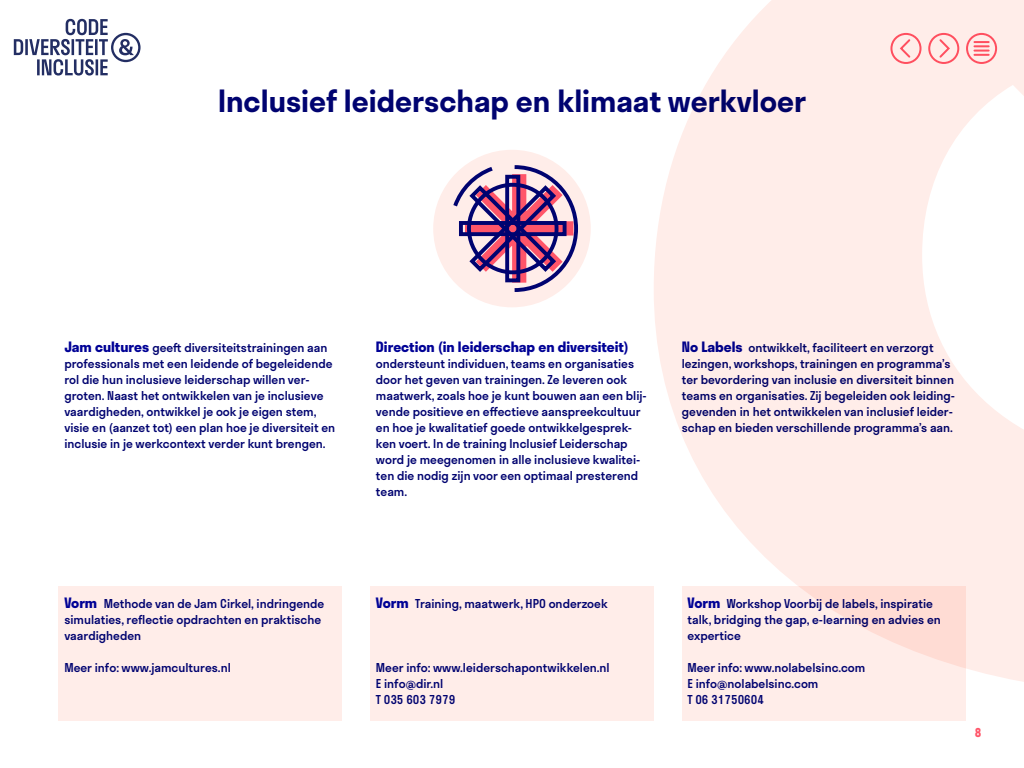
<style>
.page{position:relative;width:1024px;height:768px;background:#fff}
.page>*{position:absolute;margin:0;border:0;box-sizing:border-box;transform-origin:0 0}
.KOP_1{font:600 30px "Stratos";color:#000370}
.PLAT{font:700 14px "Stratos";color:#000296}
.PLAT-2{font:500 12px/16px "Stratos";color:#000370}
.t1{font:700 12px "Stratos";color:#ff5569}
.s1{font-weight:700;font-size:14px;color:#000296}
</style>
<div class="page">
<div style="left:59px;top:586px;width:283px;height:134px;background:#ffede9"></div>
<div style="left:370px;top:586px;width:284px;height:134px;background:#ffede9"></div>
<div style="left:682px;top:586px;width:283px;height:134px;background:#ffede9"></div>
<div style="left:433px;top:150px;width:158px;height:157px;background:#ffede9;border-radius:50%"></div>
<svg style="left:453px;top:165px;width:125px;height:129px"></svg>
<svg style="left:654px;top:0;width:370px;height:694px;fill:#ffede9"></svg>
<svg style="left:14px;top:19px;width:127px;height:57px"></svg>
<h2 class="KOP_1" style="left:218px;top:77px;width:590px">Inclusief leiderschap en klimaat werkvloer</h2>
<p class="PLAT-2" style="left:64px;top:339px;width:272px"><span class="s1">Jam cultures</span> geeft diversiteitstrainingen aan professionals met een leidende of begeleidende rol die hun inclusieve leiderschap willen ver&shy;groten. Naast het ontwikkelen van je inclusieve vaardigheden, ontwikkel je ook je eigen stem, visie en (aanzet tot) een plan hoe je diversiteit en inclusie in je werkcontext verder kunt brengen.</p>
<p class="PLAT-2" style="left:64px;top:595px;width:262px"><span class="s1">Vorm</span> Methode van de Jam Cirkel, indringende simulaties, reflectie opdrachten en praktische vaardigheden</p>
<p class="PLAT-2" style="left:64px;top:659px;width:168px">Meer info: www.jamcultures.nl</p>
<p class="PLAT" style="left:376px;top:336px;width:254px">Direction (in leiderschap en diversiteit)</p>
<p class="PLAT-2" style="left:376px;top:355px;width:272px">ondersteunt individuen, teams en organisaties door het geven van trainingen. Ze leveren ook maatwerk, zoals hoe je kunt bouwen aan een blij&shy;vende positieve en effectieve aanspreekcultuur en hoe je kwalitatief goede ontwikkelgesprek&shy;ken voert. In de training Inclusief Leiderschap word je meegenomen in alle inclusieve kwalitei&shy;ten die nodig zijn voor een optimaal presterend team.</p>
<p class="PLAT-2" style="left:682px;top:339px;width:275px"><span class="s1">No Labels</span> ontwikkelt, faciliteert en verzorgt lezingen, workshops, trainingen en programma’s ter bevordering van inclusie en diversiteit binnen teams en organisaties. Zij begeleiden ook leiding&shy;gevenden in het ontwikkelen van inclusief leider&shy;schap en bieden verschillende programma’s aan.</p>
<p class="PLAT-2" style="left:376px;top:595px;width:233px"><span class="s1">Vorm</span> Training, maatwerk, HPO onderzoek</p>
<p class="PLAT-2" style="left:376px;top:659px;width:235px">Meer info: www.leiderschapontwikkelen.nl</p>
<p class="PLAT-2" style="left:376px;top:675px;width:69px">E info@dir.nl</p>
<p class="PLAT-2" style="left:376px;top:691px;width:81px">T 035 603 7979</p>
<p class="PLAT-2" style="left:688px;top:595px;width:247px"><span class="s1">Vorm</span> Workshop Voorbij de labels, inspiratie</p>
<p class="PLAT-2" style="left:688px;top:611px;width:255px">talk, bridging the gap, e-learning en advies en expertice</p>
<p class="PLAT-2" style="left:688px;top:659px;width:179px">Meer info: www.nolabelsinc.com</p>
<p class="PLAT-2" style="left:688px;top:675px;width:132px">E info@nolabelsinc.com</p>
<p class="PLAT-2" style="left:688px;top:691px;width:78px">T 06 31750604</p>
<p class="t1" style="left:975px;top:723px;width:8px">8</p>
</div>
